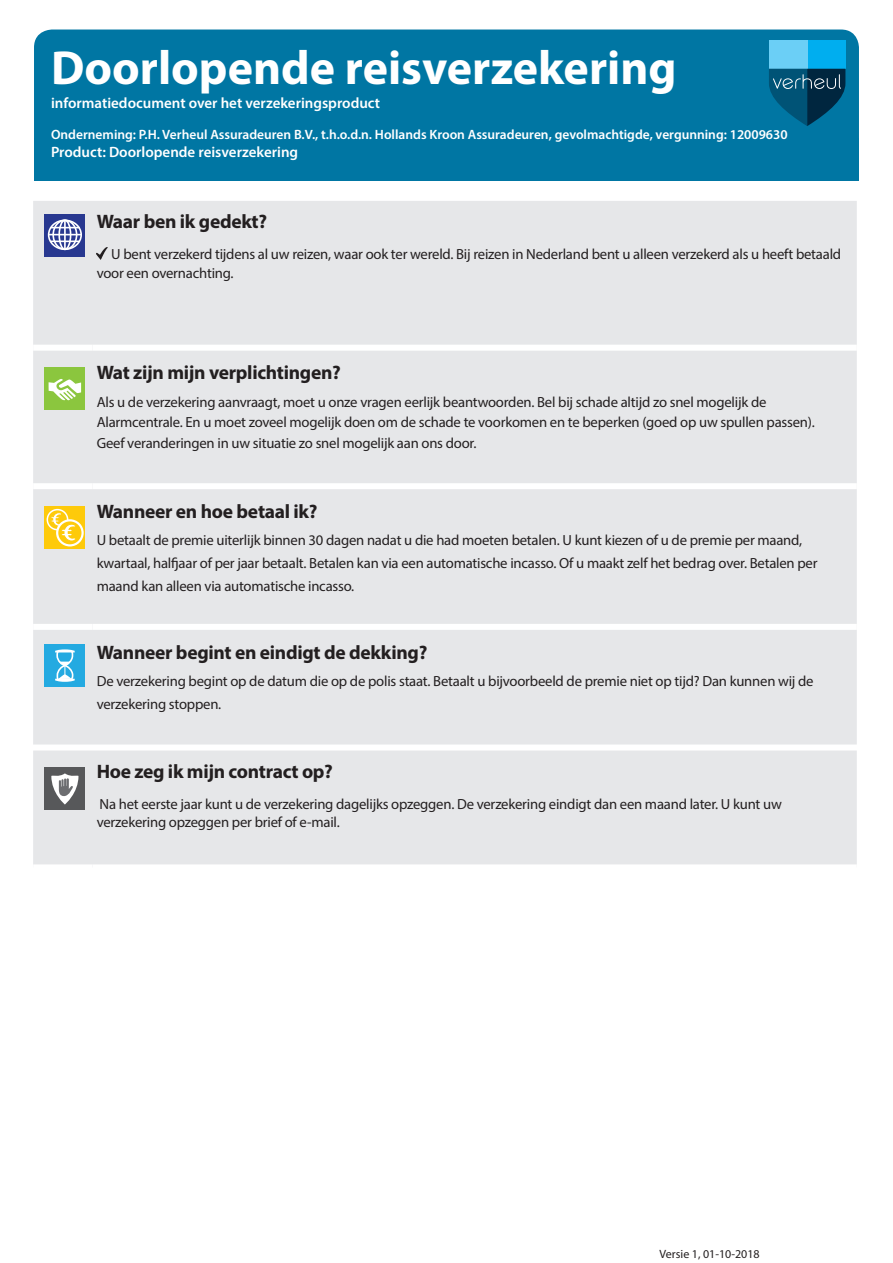
<style>
.page{position:relative;width:893px;height:1263px;background:#fff}
.page>*{position:absolute;margin:0;border:0;box-sizing:border-box;transform-origin:0 0}
.Form_title{font:700 48px "Myriad Pro";color:#fff}
.Cover_subhead{font:700 19.5px "Myriad Pro";letter-spacing:-.015em;color:#231f20}
.Form_sub_title{font:600 15px "Myriad Pro";color:#fff}
.Company_Product_head{font:600 15px "Myriad Pro";color:#fff}
.Covered_bullets{font:14.7px "Myriad Pro";letter-spacing:-.015em;color:#231f20}
.Cover_subhead-2{font:14.7px/18.8px "Myriad Pro";letter-spacing:-.015em;color:#231f20}
.Main_obligations_bul{font:14.7px "Myriad Pro";letter-spacing:-.015em;color:#231f20}
.Company_Product_head-2{font:600 13.5px "Myriad Pro";color:#fff}
.t1{font:12px "Myriad Pro";color:#231f20}
</style>
<div class="page">
<div style="left:34px;top:138px;width:825px;height:43px;background:#0076a3"></div>
<div style="left:34px;top:30px;width:825px;height:146px;background:#0076a3;border-radius:18px"></div>
<div style="left:33px;top:201px;width:824px;height:543px;background:#e6e7e9"></div>
<div style="left:92px;top:345px;width:765px;height:6px;background:#fff"></div>
<div style="left:92px;top:483px;width:765px;height:6px;background:#fff"></div>
<div style="left:92px;top:624px;width:765px;height:6px;background:#fff"></div>
<div style="left:33px;top:345px;width:59px;height:6px;background:#fff"></div>
<div style="left:33px;top:483px;width:59px;height:6px;background:#fff"></div>
<div style="left:33px;top:624px;width:59px;height:6px;background:#fff"></div>
<svg style="left:97px;top:247px;width:10px;height:12px"></svg>
<div style="left:33px;top:750px;width:824px;height:114px;background:#e6e7e9"></div>
<svg style="left:769px;top:40px;width:76px;height:86px"></svg>
<svg style="left:44px;top:214px;width:41px;height:42px"></svg>
<div style="left:48px;top:219px;width:34px;height:31px;border:2px solid #fff;border-radius:50%"></div>
<div style="left:52px;top:219px;width:25px;height:31px;border:2px solid #fff;border-radius:50%"></div>
<div style="left:58px;top:219px;width:13px;height:31px;border:2px solid #fff;border-radius:50%"></div>
<hr style="left:64px;top:220px;width:2px;height:30px;background:#fff">
<svg style="left:51px;top:227px;width:29px;height:1px"></svg>
<hr style="left:51px;top:240px;width:29px;height:2px;background:#fff">
<hr style="left:49px;top:234px;width:32px;height:1px;background:#fff">
<div style="left:44px;top:367px;width:41px;height:43px;background:#8bc63e"></div>
<svg style="left:48px;top:379px;width:34px;height:22px"></svg>
<svg style="left:44px;top:506px;width:41px;height:43px"></svg>
<div style="left:47px;top:509px;width:21px;height:21px;border:2px solid #fff;border-radius:50%"></div>
<svg style="left:57px;top:520px;width:26px;height:25px"></svg>
<div style="left:56px;top:519px;width:28px;height:27px;border:2px solid #fff;border-radius:50%"></div>
<svg style="left:50px;top:512px;width:26px;height:30px"></svg>
<div style="left:44px;top:767px;width:41px;height:42px;background:#57585a"></div>
<svg style="left:51px;top:773px;width:27px;height:31px"></svg>
<div style="left:44px;top:644px;width:41px;height:43px;background:#24aae1"></div>
<svg style="left:55px;top:649px;width:20px;height:33px"></svg>
<p class="Form_title" style="left:51px;top:37px;width:627px">Doorlopende reisverzekering</p>
<p class="Form_sub_title" style="left:51px;top:94px;width:331px">informatiedocument over het verzekeringsproduct</p>
<p class="Company_Product_head-2" style="left:51px;top:126px;width:738px">Onderneming: P.H. Verheul Assuradeuren B.V., t.h.o.d.n. Hollands Kroon Assuradeuren, gevolmachtigde, vergunning: 12009630</p>
<p class="Company_Product_head" style="left:51px;top:143px;width:249px">Product: Doorlopende reisverzekering</p>
<p class="Cover_subhead" style="left:97px;top:209px;width:172px">Waar ben ik gedekt?</p>
<p class="Cover_subhead-2" style="left:97px;top:244px;width:746px;text-indent:15px">U bent verzekerd tijdens al uw reizen, waar ook ter wereld. Bij reizen in Nederland bent u alleen verzekerd als u heeft betaald voor een overnachting.</p>
<p class="Cover_subhead" style="left:97px;top:360px;width:246px">Wat zijn mijn verplichtingen?</p>
<p class="Main_obligations_bul" style="left:97px;top:393px;width:671px">Als u de verzekering aanvraagt, moet u onze vragen eerlijk beantwoorden. Bel bij schade altijd zo snel mogelijk de</p>
<p class="Main_obligations_bul" style="left:97px;top:413px;width:720px">Alarmcentrale. En u moet zoveel mogelijk doen om de schade te voorkomen en te beperken (goed op uw spullen passen).</p>
<p class="Main_obligations_bul" style="left:97px;top:434px;width:381px">Geef veranderingen in uw situatie zo snel mogelijk aan ons door.</p>
<p class="Cover_subhead" style="left:97px;top:498px;width:222px">Wanneer en hoe betaal ik?</p>
<p class="Covered_bullets" style="left:97px;top:531px;width:707px">U betaalt de premie uiterlijk binnen 30 dagen nadat u die had moeten betalen. U kunt kiezen of u de premie per maand,</p>
<p class="Covered_bullets" style="left:97px;top:554px;width:722px">kwartaal, halfjaar of per jaar betaalt. Betalen kan via een automatische incasso. Of u maakt zelf het bedrag over. Betalen per</p>
<p class="Covered_bullets" style="left:97px;top:577px;width:259px">maand kan alleen via automatische incasso.</p>
<p class="Cover_subhead" style="left:97px;top:639px;width:332px">Wanneer begint en eindigt de dekking?</p>
<p class="Covered_bullets" style="left:97px;top:672px;width:718px">De verzekering begint op de datum die op de polis staat. Betaalt u bijvoorbeeld de premie niet op tijd? Dan kunnen wij de</p>
<p class="Covered_bullets" style="left:97px;top:695px;width:126px">verzekering stoppen.</p>
<p class="Cover_subhead" style="left:97px;top:759px;width:238px">Hoe zeg ik mijn contract op?</p>
<p class="Cover_subhead-2" style="left:97px;top:794px;width:687px">Na het eerste jaar kunt u de verzekering dagelijks opzeggen. De verzekering eindigt dan een maand later. U kunt uw verzekering opzeggen per brief of e-mail.</p>
<p class="t1" style="left:660px;top:1247px;width:102px">Versie 1, 01-10-2018</p>
</div>
